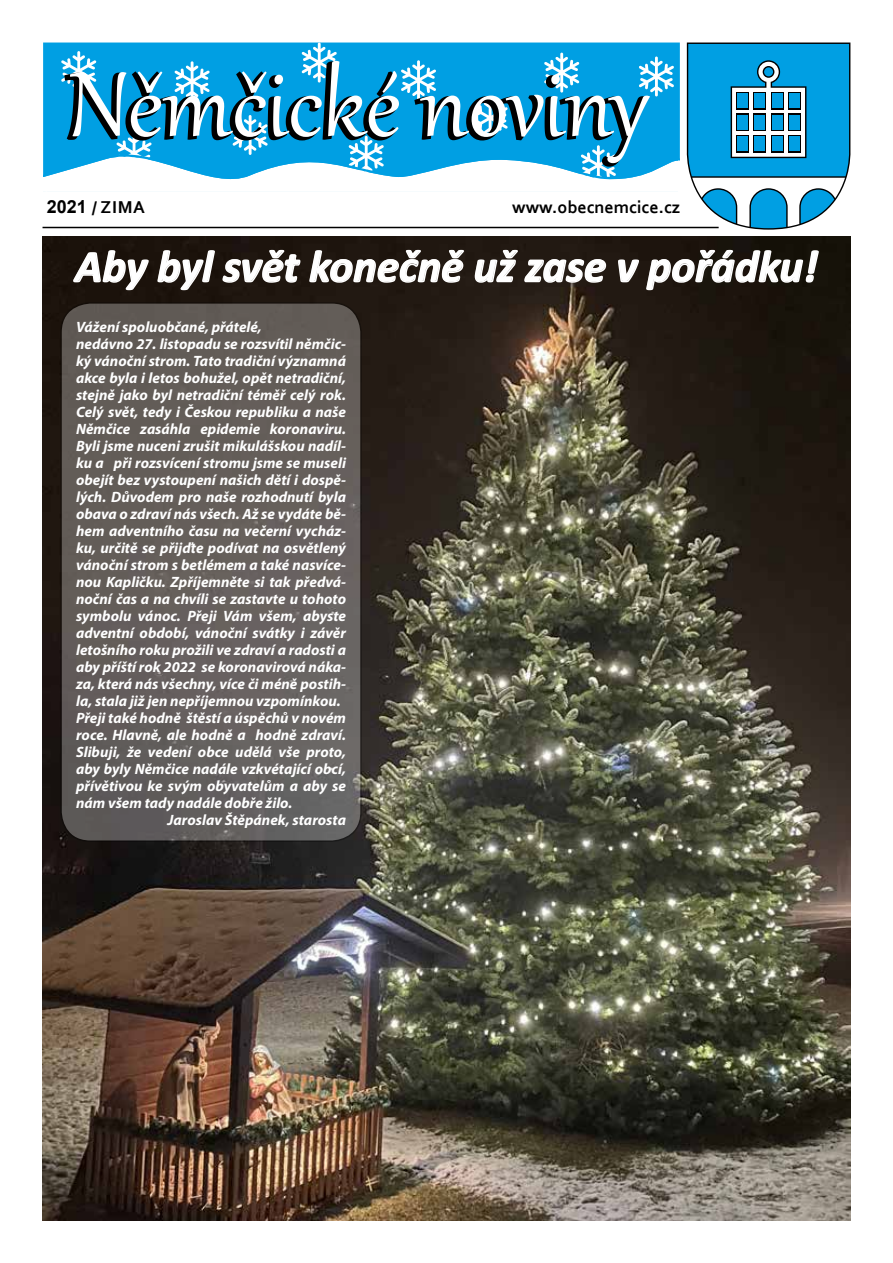
<style>
.page{position:relative;width:893px;height:1263px;background:#fff}
.page>*{position:absolute;margin:0;border:0;box-sizing:border-box;transform-origin:0 0}
.t1{font:112.5px "Gabriola";color:#fff}
.t2{font:italic 700 45px "Calibri";color:#fff}
.t3{font:700 18px "Corbel";color:#000}
.t4{font:italic 700 15px "Myriad Pro";color:#fff}
.s1{font-family:"Arial"}
</style>
<div class="page">
<img style="left:43px;top:237px;width:807px;height:983px">
<svg style="left:72px;top:236px;width:77px;height:60px;background:#362f28"></svg>
<svg style="left:157px;top:237px;width:59px;height:59px;background:#3a332d"></svg>
<svg style="left:222px;top:241px;width:80px;height:49px;background:#413a34"></svg>
<svg style="left:308px;top:246px;width:157px;height:50px;background:#443c36"></svg>
<svg style="left:474px;top:249px;width:133px;height:48px;background:#463e38"></svg>
<svg style="left:617px;top:245px;width:203px;height:59px;background:#38322b"></svg>
<hr style="left:43px;top:227px;width:676px;height:1px;background:#000">
<svg style="left:43px;top:42px;width:637px;height:138px;background:#2397c9"></svg>
<svg style="left:687px;top:43px;width:164px;height:187px"></svg>
<svg style="left:763px;top:66px;width:11px;height:12px"></svg>
<div style="left:788px;top:92px;width:13px;height:17px;background:#009fe3"></div>
<div style="left:771px;top:92px;width:13px;height:17px;background:#009fe3"></div>
<div style="left:753px;top:92px;width:13px;height:17px;background:#009fe3"></div>
<div style="left:736px;top:92px;width:13px;height:17px;background:#009fe3"></div>
<div style="left:788px;top:114px;width:13px;height:17px;background:#009fe3"></div>
<div style="left:771px;top:114px;width:13px;height:17px;background:#009fe3"></div>
<div style="left:753px;top:114px;width:13px;height:17px;background:#009fe3"></div>
<div style="left:736px;top:114px;width:13px;height:17px;background:#009fe3"></div>
<div style="left:788px;top:135px;width:13px;height:17px;background:#009fe3"></div>
<div style="left:771px;top:135px;width:13px;height:17px;background:#009fe3"></div>
<div style="left:753px;top:135px;width:13px;height:17px;background:#009fe3"></div>
<div style="left:736px;top:135px;width:13px;height:17px;background:#009fe3"></div>
<div style="left:764px;top:67px;width:9px;height:9px;background:#009fe3;border-radius:50%"></div>
<div style="left:61px;top:303px;width:300px;height:538px;background:#645e5a;border-radius:30px"></div>
<div style="left:60px;top:302px;width:302px;height:540px;border:2px solid #000;border-radius:30px"></div>
<h1 class="t1" style="left:69px;top:31px;width:581px">Němčické noviny</h1>
<p class="t3" style="left:47px;top:195px;width:100px"><span class="s1">2021</span> / ZIMA</p>
<p class="t3" style="left:512px;top:195px;width:170px">www.obecnemcice.cz</p>
<h2 class="t2" style="left:75px;top:235px;width:744px">Aby byl svět konečně už zase v pořádku!</h2>
<p class="t4" style="left:76px;top:317px;width:187px">Vážení spoluobčané, přátelé,</p>
<p class="t4" style="left:76px;top:334px;width:271px">nedávno 27. listopadu se rozsvítil němčic-</p>
<p class="t4" style="left:76px;top:351px;width:271px">ký vánoční strom. Tato tradiční významná</p>
<p class="t4" style="left:76px;top:368px;width:271px">akce byla i letos bohužel, opět netradiční,</p>
<p class="t4" style="left:76px;top:385px;width:271px">stejně jako byl netradiční téměř celý rok.</p>
<p class="t4" style="left:76px;top:402px;width:271px">Celý svět, tedy i Českou republiku a naše</p>
<p class="t4" style="left:76px;top:419px;width:271px">Němčice zasáhla epidemie koronaviru.</p>
<p class="t4" style="left:76px;top:436px;width:271px">Byli jsme nuceni zrušit mikulášskou nadíl-</p>
<p class="t4" style="left:76px;top:453px;width:271px">ku a při rozsvícení stromu jsme se museli</p>
<p class="t4" style="left:76px;top:470px;width:271px">obejít bez vystoupení našich dětí i dospě-</p>
<p class="t4" style="left:76px;top:487px;width:271px">lých. Důvodem pro naše rozhodnutí byla</p>
<p class="t4" style="left:76px;top:504px;width:271px">obava o zdraví nás všech. Až se vydáte bě-</p>
<p class="t4" style="left:76px;top:521px;width:271px">hem adventního času na večerní vycház-</p>
<p class="t4" style="left:76px;top:538px;width:271px">ku, určitě se přijďte podívat na osvětlený</p>
<p class="t4" style="left:76px;top:555px;width:271px">vánoční strom s betlémem a také nasvíce-</p>
<p class="t4" style="left:76px;top:572px;width:271px">nou Kapličku. Zpříjemněte si tak předvá-</p>
<p class="t4" style="left:76px;top:589px;width:271px">noční čas a na chvíli se zastavte u tohoto</p>
<p class="t4" style="left:76px;top:606px;width:271px">symbolu vánoc. Přeji Vám všem, abyste</p>
<p class="t4" style="left:76px;top:623px;width:271px">adventní období, vánoční svátky i závěr</p>
<p class="t4" style="left:76px;top:640px;width:271px">letošního roku prožili ve zdraví a radosti a</p>
<p class="t4" style="left:76px;top:657px;width:271px">aby příští rok 2022 se koronavirová náka-</p>
<p class="t4" style="left:76px;top:674px;width:271px">za, která nás všechny, více či méně postih-</p>
<p class="t4" style="left:76px;top:691px;width:266px">la, stala již jen nepříjemnou vzpomínkou.</p>
<p class="t4" style="left:76px;top:708px;width:271px">Přeji také hodně štěstí a úspěchů v novém</p>
<p class="t4" style="left:76px;top:725px;width:271px">roce. Hlavně, ale hodně a hodně zdraví.</p>
<p class="t4" style="left:76px;top:742px;width:271px">Slibuji, že vedení obce udělá vše proto,</p>
<p class="t4" style="left:76px;top:759px;width:271px">aby byly Němčice nadále vzkvétající obcí,</p>
<p class="t4" style="left:76px;top:776px;width:271px">přívětivou ke svým obyvatelům a aby se</p>
<p class="t4" style="left:76px;top:793px;width:218px">nám všem tady nadále dobře žilo.</p>
<p class="t4" style="left:168px;top:810px;width:180px">Jaroslav Štěpánek, starosta</p>
</div>
